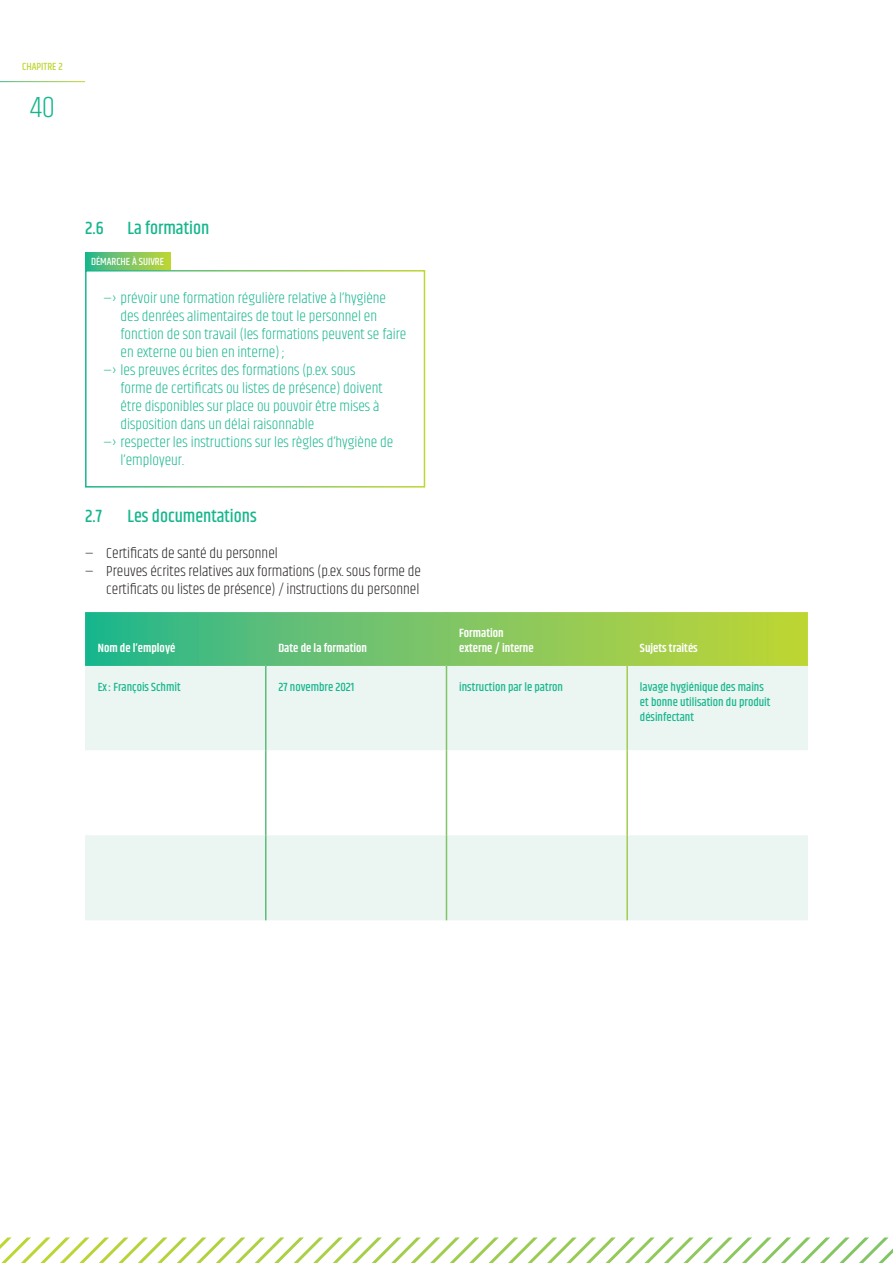
<style>
.page{position:relative;width:893px;height:1263px;background:#fff}
.page>*{position:absolute;margin:0;border:0;box-sizing:border-box;transform-origin:0 0}
.t1{font:300 30px "Khand";color:#15b68d}
.t2{font:500 18px "Khand";color:#15b68d}
.t3{font:300 15px "Khand";color:#15b68d}
.t4{font:300 15px/18px "Khand";color:#231f20;text-align:right}
.t5{font:500 12px/15px "Khand";color:#15b68d}
.t6{font:600 12px/15px "Khand";color:#fff}
.t7{font:500 10.5px "Khand";color:#fff}
.t8{font:500 10.5px "Khand";color:#bed630}
</style>
<div class="page">
<svg style="left:457px;top:1237px;width:436px;height:26px"></svg>
<svg style="left:85px;top:252px;width:85px;height:18px;background:#78c563"></svg>
<div style="left:85px;top:270px;width:340px;height:218px;border:2px solid #fff"></div>
<svg style="left:85px;top:612px;width:723px;height:52px;background:#79c563"></svg>
<svg style="left:85px;top:666px;width:180px;height:254px;fill:#ebf5f1"></svg>
<svg style="left:266px;top:666px;width:542px;height:254px;fill:#ebf5f1"></svg>
<hr style="left:265px;top:612px;width:1px;height:52px;background:#fff">
<hr style="left:446px;top:612px;width:1px;height:52px;background:#fff">
<hr style="left:446px;top:666px;width:1px;height:84px;background:#fff">
<hr style="left:446px;top:750px;width:1px;height:85px;background:#fff">
<hr style="left:446px;top:835px;width:1px;height:85px;background:#fff">
<hr style="left:626px;top:612px;width:2px;height:52px;background:#fff">
<hr style="left:626px;top:666px;width:2px;height:84px;background:#fff">
<hr style="left:626px;top:750px;width:2px;height:85px;background:#fff">
<hr style="left:626px;top:835px;width:2px;height:85px;background:#fff">
<p class="t8" style="left:22px;top:60px;width:42px">CHAPITRE 2</p>
<h1 class="t1" style="left:30px;top:89px;width:26px">40</h1>
<p class="t2" style="left:85px;top:217px;width:20px">2.6</p>
<p class="t2" style="left:128px;top:217px;width:83px">La formation</p>
<p class="t7" style="left:91px;top:255px;width:75px">DÉMARCHE À SUIVRE</p>
<p class="t3" style="left:104px;top:289px;width:284px">—› prévoir une formation régulière relative à l’hygiène</p>
<p class="t3" style="left:121px;top:307px;width:258px">des denrées alimentaires de tout le personnel en</p>
<p class="t3" style="left:121px;top:325px;width:287px">fonction de son travail (les formations peuvent se faire</p>
<p class="t3" style="left:121px;top:343px;width:166px">en externe ou bien en interne) ;</p>
<p class="t3" style="left:104px;top:361px;width:253px">—› les preuves écrites des formations (p.ex. sous</p>
<p class="t3" style="left:121px;top:379px;width:264px">forme de certificats ou listes de présence) doivent</p>
<p class="t3" style="left:121px;top:397px;width:260px">être disponibles sur place ou pouvoir être mises à</p>
<p class="t3" style="left:121px;top:415px;width:195px">disposition dans un délai raisonnable</p>
<p class="t3" style="left:104px;top:433px;width:291px">—› respecter les instructions sur les règles d’hygiène de</p>
<p class="t3" style="left:121px;top:451px;width:65px">l’employeur.</p>
<p class="t2" style="left:85px;top:505px;width:18px">2.7</p>
<p class="t2" style="left:128px;top:505px;width:131px">Les documentations</p>
<p class="t4" style="left:85px;top:545px;width:194px">— Certificats de santé du personnel</p>
<p class="t4" style="left:85px;top:563px;width:338px">— Preuves écrites relatives aux formations (p.ex. sous forme de certificats ou listes de présence) / instructions du personnel</p>
<p class="t6" style="left:98px;top:642px;width:79px">Nom de l’employé</p>
<p class="t6" style="left:279px;top:642px;width:90px">Date de la formation</p>
<p class="t6" style="left:459px;top:627px;width:76px">Formation externe / interne</p>
<p class="t6" style="left:640px;top:642px;width:59px">Sujets traités</p>
<p class="t5" style="left:98px;top:680px;width:84px">Ex: François Schmit</p>
<p class="t5" style="left:279px;top:680px;width:77px">27 novembre 2021</p>
<p class="t5" style="left:459px;top:680px;width:105px">instruction par le patron</p>
<p class="t5" style="left:640px;top:680px;width:132px">lavage hygiénique des mains et bonne utilisation du produit désinfectant</p>
</div>
